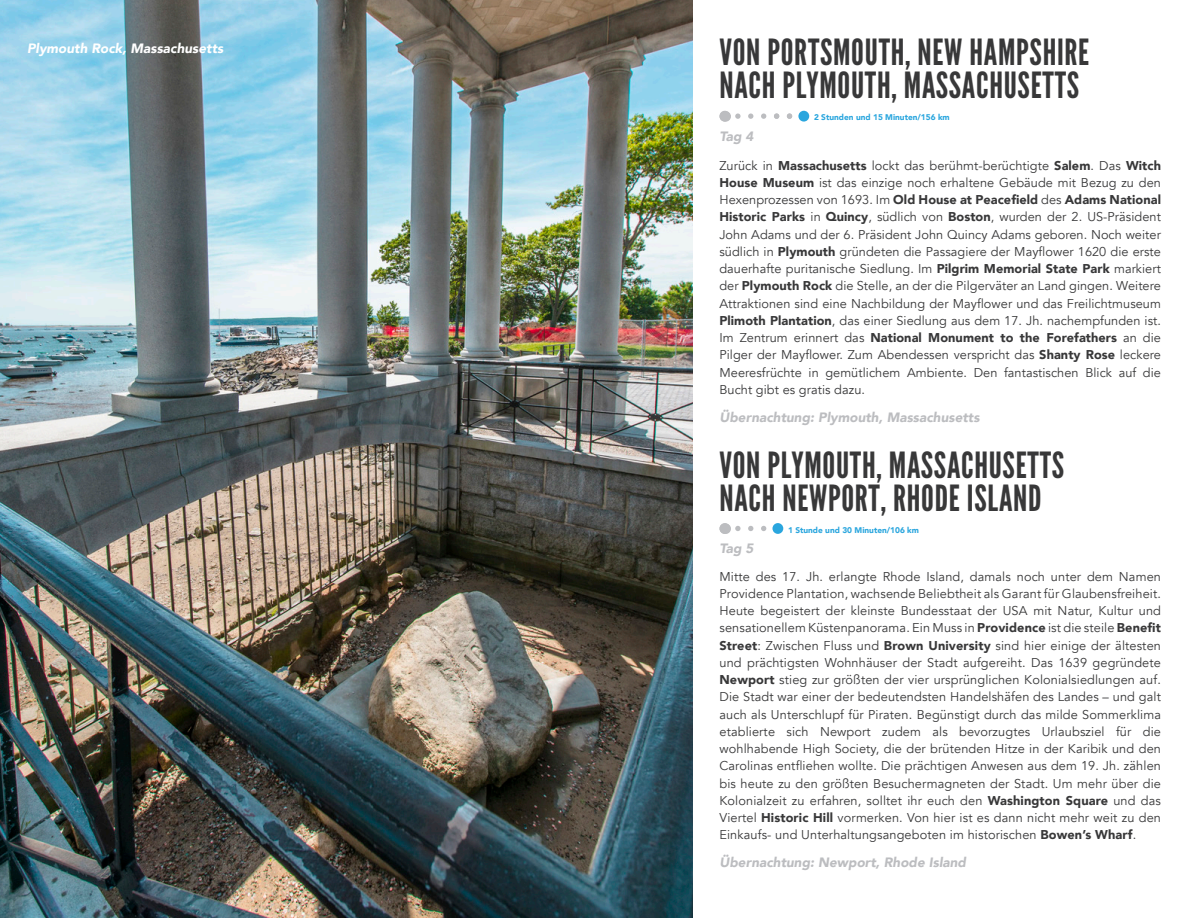
<style>
.page{position:relative;width:1188px;height:918px;background:#fff}
.page>*{position:absolute;margin:0;border:0;box-sizing:border-box;transform-origin:0 0}
.t1{font:36px/33px "League Gothic";letter-spacing:.02em;color:#383839}
.t2{font:italic 900 13.5px "Avenir";color:#bcbdc0}
.t3{font:italic 900 13.5px "Avenir";color:#fff}
.t4{font:12.75px/17.2px "Avenir";letter-spacing:.01em;color:#383839;text-align:justify}
.t5{font:900 8.25px "Avenir";color:#2aa6de}
.s1{font-weight:900}
</style>
<div class="page">
<svg style="left:735px;top:114px;width:58px;height:5px"></svg>
<div style="left:719px;top:111px;width:11px;height:11px;background:#bcbdc0;border-radius:50%"></div>
<div style="left:798px;top:111px;width:11px;height:11px;background:#2aa6de;border-radius:50%"></div>
<img style="left:0;top:0;width:692px;height:918px">
<svg style="left:735px;top:526px;width:32px;height:5px"></svg>
<div style="left:719px;top:523px;width:11px;height:11px;background:#bcbdc0;border-radius:50%"></div>
<div style="left:772px;top:523px;width:11px;height:11px;background:#2aa6de;border-radius:50%"></div>
<p class="t3" style="left:27px;top:37px;width:198px">Plymouth Rock, Massachusetts</p>
<p class="t1" style="left:719px;top:36px;width:371px">VON PORTSMOUTH, NEW HAMPSHIRE<br>NACH PLYMOUTH, MASSACHUSETTS</p>
<p class="t2" style="left:719px;top:125px;width:36px">Tag 4</p>
<p class="t4" style="left:719px;top:157px;width:443px">Zurück in <span class="s1">Massachusetts</span> lockt das berühmt-berüchtigte <span class="s1">Salem</span>. Das <span class="s1">Witch House Museum</span> ist das einzige noch erhaltene Gebäude mit Bezug zu den Hexenprozessen von 1693. Im <span class="s1">Old House at Peacefield</span> des <span class="s1">Adams National Historic Parks</span> in <span class="s1">Quincy</span>, südlich von <span class="s1">Boston</span>, wurden der 2. US-Präsident John Adams und der 6. Präsident John Quincy Adams geboren. Noch weiter südlich in <span class="s1">Plymouth</span> gründeten die Passagiere der Mayflower 1620 die erste dauerhafte puritanische Siedlung. Im <span class="s1">Pilgrim Memorial State Park</span> markiert der <span class="s1">Plymouth Rock</span> die Stelle, an der die Pilgerväter an Land gingen. Weitere Attraktionen sind eine Nachbildung der Mayflower und das Freilichtmuseum <span class="s1">Plimoth Plantation</span>, das einer Siedlung aus dem 17. Jh. nachempfunden ist.<br>Im Zentrum erinnert das <span class="s1">National Monument to the Forefathers</span> an die Pilger der Mayflower. Zum Abendessen verspricht das <span class="s1">Shanty Rose</span> leckere Meeresfrüchte in gemütlichem Ambiente. Den fantastischen Blick auf die Bucht gibt es gratis dazu.</p>
<p class="t5" style="left:814px;top:110px;width:137px">2 Stunden und 15 Minuten/156 km</p>
<p class="t2" style="left:719px;top:406px;width:262px">Übernachtung: Plymouth, Massachusetts</p>
<p class="t1" style="left:719px;top:449px;width:346px">VON PLYMOUTH, MASSACHUSETTS<br>NACH NEWPORT, RHODE ISLAND</p>
<p class="t2" style="left:719px;top:537px;width:36px">Tag 5</p>
<p class="t4" style="left:719px;top:568px;width:443px">Mitte des 17. Jh. erlangte Rhode Island, damals noch unter dem Namen Providence Plantation, wachsende Beliebtheit als Garant für Glaubensfreiheit.<br>Heute begeistert der kleinste Bundesstaat der USA mit Natur, Kultur und sensationellem Küstenpanorama. Ein Muss in <span class="s1">Providence</span> ist die steile <span class="s1">Benefit Street</span>: Zwischen Fluss und <span class="s1">Brown University</span> sind hier einige der ältesten und prächtigsten Wohnhäuser der Stadt aufgereiht. Das 1639 gegründete <span class="s1">Newport</span> stieg zur größten der vier ursprünglichen Kolonialsiedlungen auf.<br>Die Stadt war einer der bedeutendsten Handelshäfen des Landes – und galt auch als Unterschlupf für Piraten. Begünstigt durch das milde Sommerklima etablierte sich Newport zudem als bevorzugtes Urlaubsziel für die wohlhabende High Society, die der brütenden Hitze in der Karibik und den Carolinas entfliehen wollte. Die prächtigen Anwesen aus dem 19. Jh. zählen bis heute zu den größten Besuchermagneten der Stadt. Um mehr über die Kolonialzeit zu erfahren, solltet ihr euch den <span class="s1">Washington Square</span> und das Viertel <span class="s1">Historic Hill</span> vormerken. Von hier ist es dann nicht mehr weit zu den Einkaufs- und Unterhaltungsangeboten im historischen <span class="s1">Bowen’s Wharf</span>.</p>
<p class="t2" style="left:719px;top:851px;width:248px">Übernachtung: Newport, Rhode Island</p>
<p class="t5" style="left:788px;top:523px;width:133px">1 Stunde und 30 Minuten/106 km</p>
</div>
